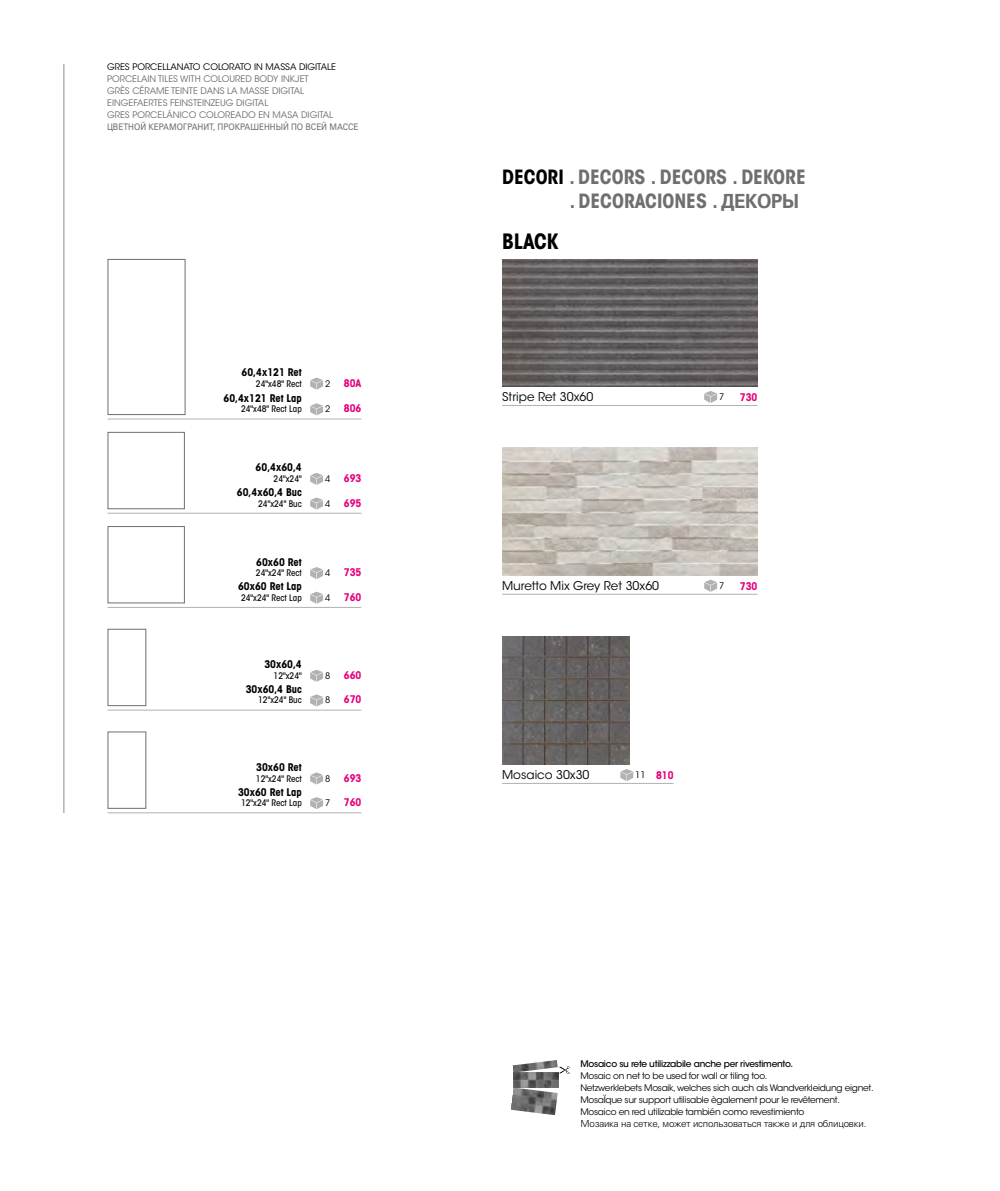
<style>
.page{position:relative;width:1000px;height:1191px;background:#fff}
.page>*{position:absolute;margin:0;border:0;box-sizing:border-box;transform-origin:0 0}
.t1{font:700 condensed 21px "ITC Avant Garde Std";color:#000}
.t2{font:700 condensed 19.5px/24px "ITC Avant Garde Std";color:#706f6f}
.t3{font:12px "ITC Avant Garde Std";color:#000}
.t4{font:700 condensed 10.5px "ITC Avant Garde Std";color:#000}
.t5{font:700 condensed 10.5px "ITC Avant Garde Std";color:#e6007d}
.t6{font:300 9.75px "Univers Cyr";letter-spacing:-.02em;color:#000}
.t7{font:9px/12px "ITC Avant Garde Std";letter-spacing:-.03em;color:#000}
.t8{font:9px/12px "ITC Avant Garde Std";color:#706f6f}
.t9{font:500 condensed 9px "ITC Avant Garde Std";color:#000}
.t10{font:500 9px "ITC Avant Garde Std";letter-spacing:-.03em;color:#000}
.t11{font:9px "Univers Cyr";color:#706f6f;scale:.9 1}
.t12{font:9px "ITC Avant Garde Std";color:#000}
.s1{color:#000}
.s2{font-family:"Univers Cyr";font-stretch:normal}
.s3{font-weight:400;font-stretch:normal;font-size:9px;color:#000}
</style>
<div class="page">
<hr style="left:502px;top:405px;width:255px;height:1px;background:#b3b2b2">
<svg style="left:704px;top:391px;width:13px;height:12px"></svg>
<img style="left:502px;top:259px;width:255px;height:128px">
<hr style="left:502px;top:594px;width:255px;height:1px;background:#b3b2b2">
<svg style="left:704px;top:579px;width:13px;height:13px"></svg>
<img style="left:502px;top:448px;width:255px;height:127px">
<hr style="left:502px;top:783px;width:171px;height:1px;background:#b3b2b2">
<svg style="left:620px;top:769px;width:13px;height:12px"></svg>
<img style="left:502px;top:637px;width:127px;height:127px">
<hr style="left:63px;top:64px;width:2px;height:749px;background:#b3b2b2">
<img style="left:512px;top:1060px;width:46px;height:27px">
<img style="left:511px;top:1087px;width:46px;height:28px">
<svg style="left:559px;top:1066px;width:10px;height:7px"></svg>
<div style="left:108px;top:259px;width:77px;height:156px;border:1px solid #706f6f"></div>
<hr style="left:107px;top:419px;width:195px;height:1px;background:#b3b2b2">
<svg style="left:310px;top:377px;width:13px;height:13px"></svg>
<svg style="left:302px;top:403px;width:59px;height:17px"></svg>
<div style="left:108px;top:432px;width:77px;height:77px;border:1px solid #706f6f"></div>
<hr style="left:107px;top:513px;width:195px;height:1px;background:#b3b2b2">
<svg style="left:310px;top:473px;width:13px;height:12px"></svg>
<svg style="left:302px;top:497px;width:59px;height:17px"></svg>
<div style="left:108px;top:526px;width:77px;height:77px;border:1px solid #706f6f"></div>
<hr style="left:107px;top:607px;width:195px;height:1px;background:#b3b2b2">
<svg style="left:310px;top:567px;width:13px;height:12px"></svg>
<svg style="left:302px;top:591px;width:59px;height:17px"></svg>
<div style="left:108px;top:629px;width:38px;height:77px;border:1px solid #706f6f"></div>
<hr style="left:107px;top:710px;width:195px;height:1px;background:#b3b2b2">
<svg style="left:310px;top:669px;width:13px;height:13px"></svg>
<svg style="left:302px;top:694px;width:59px;height:17px"></svg>
<div style="left:108px;top:731px;width:38px;height:77px;border:1px solid #706f6f"></div>
<hr style="left:107px;top:812px;width:195px;height:1px;background:#b3b2b2">
<svg style="left:310px;top:772px;width:13px;height:12px"></svg>
<svg style="left:302px;top:797px;width:59px;height:16px"></svg>
<p class="t12" style="left:107px;top:62px;width:230px">GRES PORCELLANATO COLORATO IN MASSA DIGITALE</p>
<p class="t8" style="left:107px;top:73px;width:228px">PORCELAIN TILES WITH COLOURED BODY INKJET GRÈS CÉRAME TEINTE DANS LA MASSE DIGITAL EINGEFAERTES FEINSTEINZEUG DIGITAL<br>GRES PORCELÁNICO COLOREADO EN MASA DIGITAL</p>
<p class="t11" style="left:107px;top:122px;width:281px">ЦВЕТНОЙ КЕРАМОГРАНИТ, ПРОКРАШЕННЫЙ ПО ВСЕЙ МАССЕ</p>
<p class="t4" style="left:241px;top:366px;width:62px">60,4x121 Ret</p>
<p class="t9" style="left:256px;top:378px;width:47px">24"x48" Rect</p>
<p class="t7" style="left:325px;top:377px;width:7px">2</p>
<p class="t5" style="left:344px;top:376px;width:19px">80A</p>
<p class="t4" style="left:223px;top:391px;width:80px">60,4x121 Ret Lap</p>
<p class="t9" style="left:241px;top:403px;width:62px">24"x48" Rect Lap</p>
<p class="t7" style="left:325px;top:403px;width:7px">2</p>
<p class="t5" style="left:344px;top:402px;width:19px">806</p>
<p class="t4" style="left:255px;top:461px;width:48px">60,4x60,4</p>
<p class="t9" style="left:273px;top:473px;width:30px">24"x24"</p>
<p class="t7" style="left:325px;top:473px;width:7px">4</p>
<p class="t5" style="left:344px;top:471px;width:19px">693</p>
<p class="t4" style="left:237px;top:485px;width:66px">60,4x60,4 Buc</p>
<p class="t9" style="left:258px;top:498px;width:45px">24"x24" Buc</p>
<p class="t7" style="left:325px;top:497px;width:7px">4</p>
<p class="t5" style="left:344px;top:496px;width:19px">695</p>
<p class="t4" style="left:256px;top:555px;width:47px">60x60 Ret</p>
<p class="t9" style="left:256px;top:567px;width:47px">24"x24" Rect</p>
<p class="t7" style="left:325px;top:567px;width:7px">4</p>
<p class="t5" style="left:344px;top:565px;width:19px">735</p>
<p class="t4" style="left:238px;top:580px;width:65px">60x60 Ret Lap</p>
<p class="t9" style="left:241px;top:592px;width:62px">24"x24" Rect Lap</p>
<p class="t7" style="left:325px;top:591px;width:7px">4</p>
<p class="t5" style="left:344px;top:590px;width:19px">760</p>
<p class="t4" style="left:264px;top:658px;width:39px">30x60,4</p>
<p class="t9" style="left:273px;top:670px;width:30px">12"x24"</p>
<p class="t7" style="left:325px;top:669px;width:7px">8</p>
<p class="t5" style="left:344px;top:668px;width:19px">660</p>
<p class="t4" style="left:246px;top:682px;width:58px">30x60,4 Buc</p>
<p class="t9" style="left:258px;top:694px;width:45px">12"x24" Buc</p>
<p class="t7" style="left:325px;top:694px;width:7px">8</p>
<p class="t5" style="left:344px;top:693px;width:19px">670</p>
<p class="t4" style="left:256px;top:760px;width:47px">30x60 Ret</p>
<p class="t9" style="left:256px;top:772px;width:47px">12"x24" Rect</p>
<p class="t7" style="left:325px;top:772px;width:7px">8</p>
<p class="t5" style="left:344px;top:771px;width:19px">693</p>
<p class="t4" style="left:238px;top:785px;width:65px">30x60 Ret Lap</p>
<p class="t9" style="left:241px;top:797px;width:62px">12"x24" Rect Lap</p>
<p class="t7" style="left:325px;top:797px;width:7px">7</p>
<p class="t5" style="left:344px;top:795px;width:19px">760</p>
<h2 class="t2" style="left:569px;top:165px;width:237px;text-indent:-68px"><span class="s1">DECORI</span> . DECORS . DECORS . DEKORE . DECORACIONES . <span class="s2">ДEKOPЬI</span></h2>
<h1 class="t1" style="left:502px;top:228px;width:58px">BLACK</h1>
<h3 class="t3" style="left:502px;top:389px;width:93px">Stripe Ret 30x60</h3>
<p class="t7" style="left:719px;top:391px;width:7px">7</p>
<p class="t5" style="left:739px;top:390px;width:19px">730</p>
<h3 class="t3" style="left:502px;top:578px;width:158px">Muretto Mix Grey Ret 30x60</h3>
<p class="t7" style="left:719px;top:580px;width:7px">7</p>
<p class="t5" style="left:739px;top:579px;width:19px">730</p>
<h3 class="t3" style="left:502px;top:767px;width:89px">Mosaico 30x30</h3>
<p class="t5" style="left:635px;top:768px;width:40px"><span class="s3">11</span> 810</p>
<p class="t10" style="left:580px;top:1058px;width:214px">Mosaico su rete utilizzabile anche per rivestimento.</p>
<p class="t7" style="left:580px;top:1070px;width:295px">Mosaic on net to be used for wall or tiling too.<br>Netzwerklebets Mosaik, welches sich auch als Wandverkleidung eignet.<br>MosaÏque sur support utilisable ègalement pour le revêtement.<br>Mosaico en red utilizable también como revestimiento</p>
<p class="t6" style="left:580px;top:1118px;width:287px">Moзaикa нa сетке, может использоваться также и для облицовки.</p>
</div>
